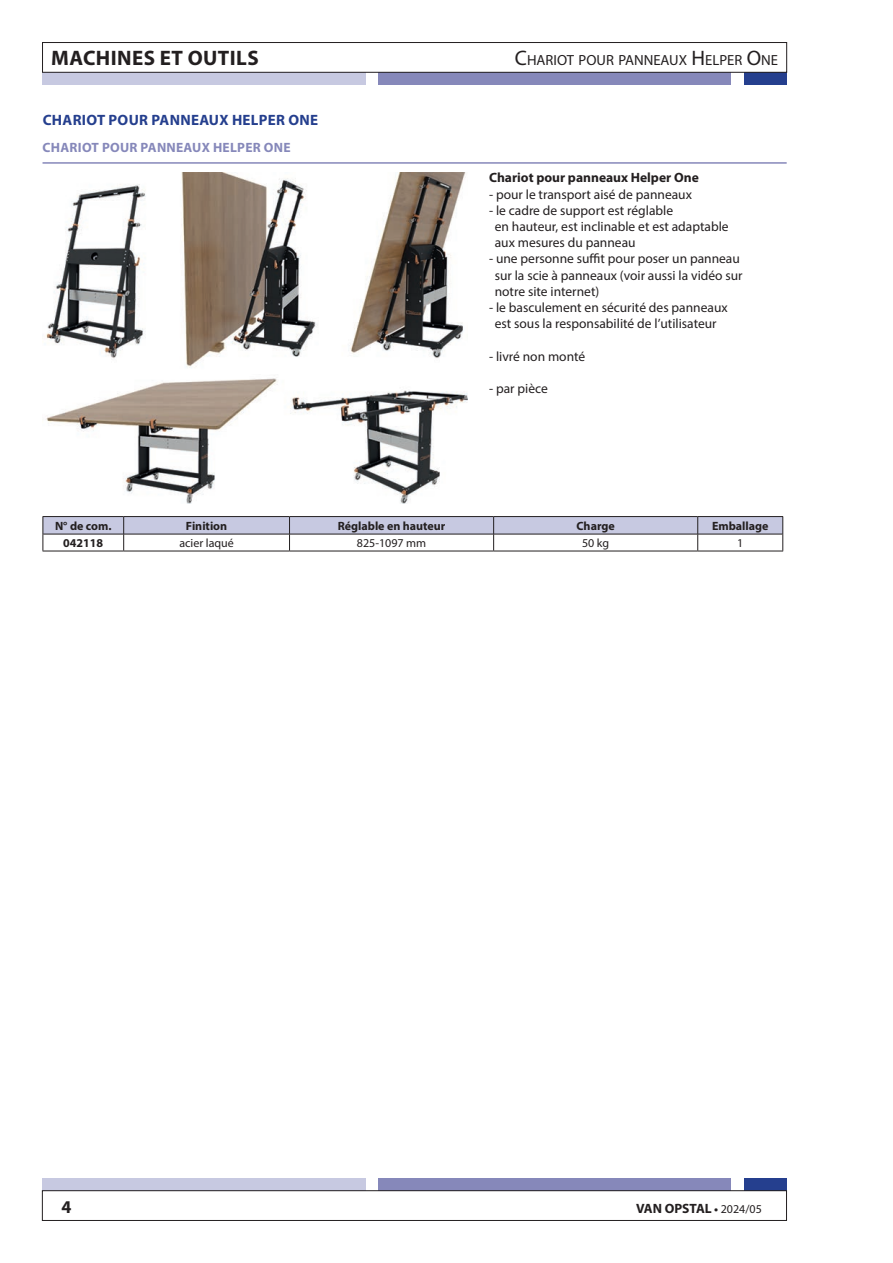
<style>
.page{position:relative;width:893px;height:1263px;background:#fff}
.page>*{position:absolute;margin:0;border:0;box-sizing:border-box;transform-origin:0 0}
.t1{font:700 21px "Myriad Pro";letter-spacing:.02em;color:#231f20}
.t2{font:700 18px "Myriad Pro";color:#231f20}
.Groep{font:700 15px "Myriad Pro";letter-spacing:.02em;color:#253f8e}
.t3{font:14.7px "Myriad Pro";color:#231f20}
.Omschrijving{font:13.5px/16.2px "Myriad Pro";color:#231f20}
.Omschrijving_Header{font:700 13.5px "Myriad Pro";color:#231f20}
.Subgroep{font:700 13.5px "Myriad Pro";letter-spacing:.02em;color:#8688ba}
.Tabel_Header{font:700 12px "Myriad Pro";color:#231f20}
.Tabel_Cell{font:12px "Myriad Pro";color:#231f20}
.Tabel_Cell_Bold{font:700 12px "Myriad Pro";color:#231f20}
.s1{font-size:21px}
.s2{font-size:12px}
.s3{font-weight:400;font-size:12px}
</style>
<div class="page">
<div style="left:744px;top:72px;width:43px;height:13px;background:#253f8e"></div>
<div style="left:744px;top:1178px;width:43px;height:13px;background:#253f8e"></div>
<div style="left:378px;top:72px;width:353px;height:13px;background:#8688ba"></div>
<div style="left:378px;top:1178px;width:353px;height:13px;background:#8688ba"></div>
<div style="left:43px;top:72px;width:323px;height:13px;background:#c7c9e1"></div>
<div style="left:43px;top:1178px;width:323px;height:13px;background:#c7c9e1"></div>
<div style="left:42px;top:42px;width:745px;height:31px;border:1px solid #231f20"></div>
<div style="left:42px;top:1190px;width:745px;height:31px;border:1px solid #231f20"></div>
<hr style="left:43px;top:162px;width:744px;height:2px;background:#8688ba">
<img style="left:46px;top:172px;width:422px;height:331px">
<hr style="left:43px;top:516px;width:81px;height:1px;background:#231f20">
<hr style="left:124px;top:516px;width:166px;height:1px;background:#231f20">
<hr style="left:290px;top:516px;width:204px;height:1px;background:#231f20">
<hr style="left:494px;top:516px;width:204px;height:1px;background:#231f20">
<hr style="left:698px;top:516px;width:85px;height:1px;background:#231f20">
<hr style="left:43px;top:551px;width:81px;height:1px;background:#231f20">
<hr style="left:124px;top:551px;width:166px;height:1px;background:#231f20">
<hr style="left:290px;top:551px;width:204px;height:1px;background:#231f20">
<hr style="left:494px;top:551px;width:204px;height:1px;background:#231f20">
<hr style="left:698px;top:551px;width:85px;height:1px;background:#231f20">
<svg style="left:43px;top:517px;width:740px;height:34px"></svg>
<h1 class="t1" style="left:51px;top:44px;width:209px">Machines et outils</h1>
<p class="t3" style="left:515px;top:51px;width:265px"><span class="s1">C</span>HARIOT POUR PANNEAUX <span class="s1">H</span> ELPER <span class="s1">O</span>NE</p>
<p class="Groep" style="left:43px;top:110px;width:11px">CHA</p>
<p class="Groep" style="left:73px;top:110px;width:98px">RIOT POU R PANNEAU</p>
<p class="Groep" style="left:219px;top:110px;width:80px">X HELPER ONE</p>
<p class="Subgroep" style="left:43px;top:138px;width:10px">CHA</p>
<p class="Subgroep" style="left:70px;top:138px;width:88px">RIOT POU R PANNEAU</p>
<p class="Subgroep" style="left:202px;top:138px;width:72px">X HELPER ONE</p>
<p class="Omschrijving_Header" style="left:489px;top:169px;width:211px">Chariot pour panneaux Helper One</p>
<p class="Omschrijving" style="left:489px;top:186px;width:204px">- pour le transport aisé de panneaux</p>
<p class="Omschrijving" style="left:495px;top:202px;width:235px;text-indent:-6px">- le cadre de support est réglable<br>en hauteur, est inclinable et est adaptable aux mesures du panneau</p>
<p class="Omschrijving" style="left:495px;top:250px;width:249px;text-indent:-6px">- une personne suffit pour poser un panneau sur la scie à panneaux (voir aussi la vidéo sur notre site internet)</p>
<p class="Omschrijving" style="left:489px;top:299px;width:240px;text-align:center">- le basculement en sécurité des panneaux est sous la responsabilité de l’utilisateur</p>
<p class="Omschrijving" style="left:489px;top:348px;width:98px">- livré non monté</p>
<p class="Omschrijving" style="left:489px;top:380px;width:60px">- par pièce</p>
<p class="Tabel_Header" style="left:55px;top:518px;width:58px">N° de com.</p>
<p class="Tabel_Header" style="left:186px;top:518px;width:43px">Finition</p>
<p class="Tabel_Header" style="left:338px;top:518px;width:109px">Réglable en hauteur</p>
<p class="Tabel_Header" style="left:577px;top:518px;width:40px">Charge</p>
<p class="Tabel_Header" style="left:712px;top:518px;width:58px">Emballage</p>
<p class="Tabel_Cell_Bold" style="left:63px;top:535px;width:41px">042118</p>
<p class="Tabel_Cell" style="left:179px;top:535px;width:56px">acier laqué</p>
<p class="Tabel_Cell" style="left:357px;top:535px;width:71px">825-1097 mm</p>
<p class="Tabel_Cell" style="left:582px;top:535px;width:29px">50 kg</p>
<p class="Tabel_Cell" style="left:737px;top:535px;width:8px">1</p>
<h2 class="t2" style="left:62px;top:1195px;width:11px">4</h2>
<p class="Omschrijving_Header" style="left:636px;top:1199px;width:127px">VAN OPSTAL <span class="s2">•</span> <span class="s3">2024/05</span></p>
</div>
